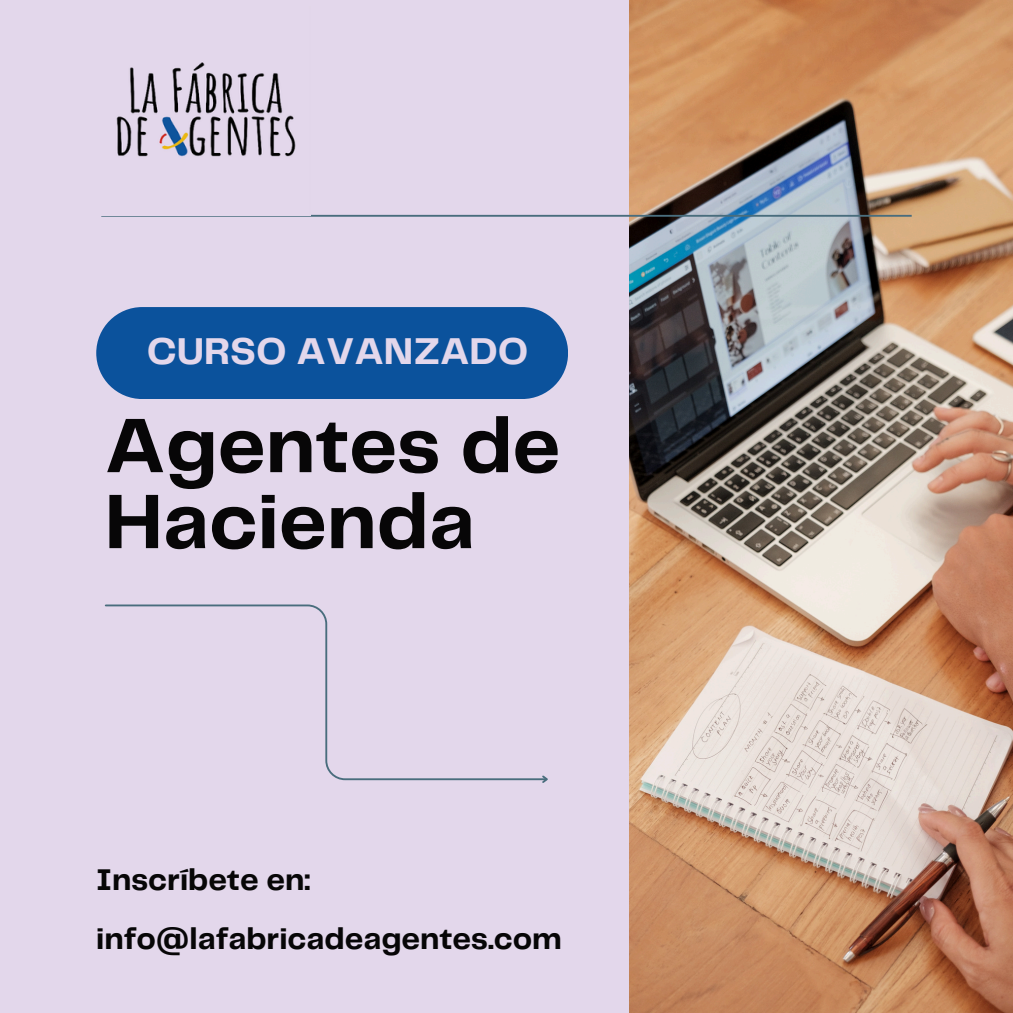
<style>
.page{position:relative;width:1013px;height:1013px;background:#fff}
.page>*{position:absolute;margin:0;border:0;box-sizing:border-box;transform-origin:0 0}
.t1{font:700 80px/76px "Telegraf";color:#070607}
.t2{font:700 38.75px "Telegraf";color:#e3d7eb}
.t3{font:700 31.12px "Telegraf";color:#070607}
</style>
<div class="page">
<div style="left:0;top:0;width:1012px;height:1012px;background:#e3d7eb"></div>
<img style="left:630px;top:0;width:382px;height:1012px">
<svg style="left:104px;top:604px;width:436px;height:177px"></svg>
<svg style="left:540px;top:775px;width:8px;height:8px"></svg>
<div style="left:96px;top:307px;width:472px;height:92px;background:#0b529c;border-radius:46px"></div>
<hr style="left:101px;top:215px;width:810px;height:2px;background:#496d7d">
<img style="left:101px;top:62px;width:209px;height:154px">
<h1 class="t2" style="left:147px;top:334px;width:383px">CURSO AVANZADO</h1>
<h2 class="t1" style="left:105px;top:412px;width:457px">Agentes de<br>Hacienda</h2>
<p class="t3" style="left:96px;top:866px;width:216px">Inscríbete en:</p>
<p class="t3" style="left:96px;top:925px;width:467px">info@lafabricadeagentes.com</p>
</div>
